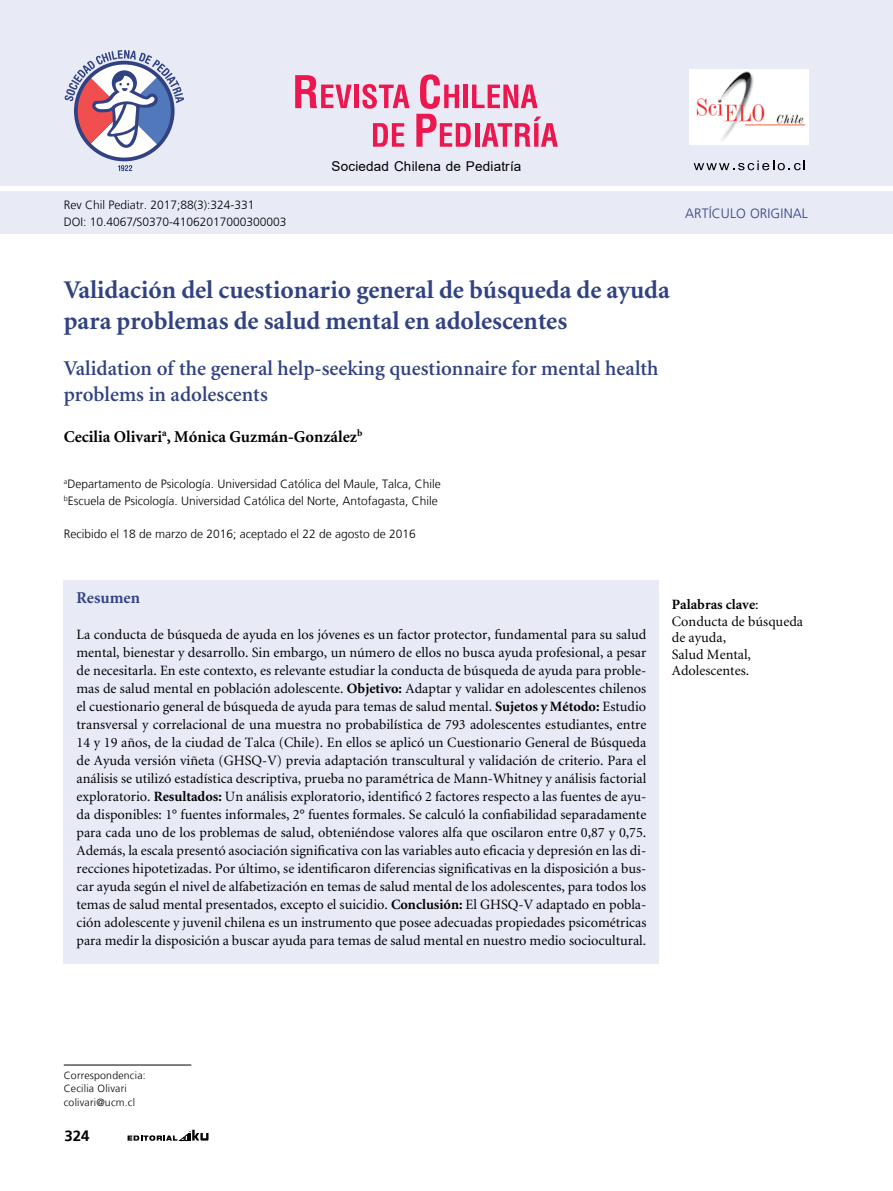
<style>
.page{position:relative;width:893px;height:1191px;background:#fff}
.page>*{position:absolute;margin:0;border:0;box-sizing:border-box;transform-origin:0 0}
.t1{font:700 25.5px/30.6px "Minion";color:#314282}
.t2{font:600 21px/25.2px "Minion";color:#314282}
.t3{font:700 16.5px "Minion";color:#000}
.t4{font:700 16.5px "Minion";color:#314282}
.t5{font:700 15px "Frutiger LT";color:#000}
.t6{font:14.25px/18px "Minion";color:#000}
.t7{font:13.5px "Arial";letter-spacing:.015em;color:#000}
.t8{font:300 13.5px "Frutiger LT";letter-spacing:.01em;color:#314282}
.t9{font:300 12px/16.5px "Frutiger LT";color:#000}
.t10{font:300 10.5px/13.5px "Frutiger LT";letter-spacing:.02em;color:#000}
.s1{font-weight:700}
</style>
<div class="page">
<svg style="left:128px;top:1129px;width:81px;height:11px"></svg>
<div style="left:0;top:192px;width:893px;height:42px;background:#e8eaf6"></div>
<div style="left:0;top:0;width:893px;height:186px;background:#e8eaf6"></div>
<svg style="left:694px;top:160px;width:111px;height:10px"></svg>
<svg style="left:373px;top:123px;width:31px;height:24px"></svg>
<svg style="left:295px;top:75px;width:57px;height:33px"></svg>
<div style="left:354px;top:85px;width:5px;height:23px;background:#ed174f"></div>
<svg style="left:362px;top:84px;width:47px;height:25px"></svg>
<svg style="left:416px;top:74px;width:142px;height:73px"></svg>
<svg style="left:118px;top:165px;width:14px;height:6px"></svg>
<svg style="left:65px;top:50px;width:119px;height:108px"></svg>
<img style="left:690px;top:69px;width:119px;height:76px">
<hr style="left:64px;top:1064px;width:127px;height:1px;background:#000">
<div style="left:64px;top:580px;width:595px;height:383px;background:#e8eaf6"></div>
<p class="t7" style="left:332px;top:157px;width:191px">Sociedad Chilena de Pediatría</p>
<p class="t9" style="left:64px;top:197px;width:224px">Rev Chil Pediatr. 2017;88(3):324-331<br>DOI: 10.4067/S0370-41062017000300003</p>
<p class="t8" style="left:685px;top:205px;width:36px">Artículo</p>
<p class="t8" style="left:750px;top:205px;width:8px">origi</p>
<p class="t8" style="left:784px;top:205px;width:18px">nal</p>
<h1 class="t1" style="left:64px;top:276px;width:608px">Validación del cuestionario general de búsqueda de ayuda para problemas de salud mental en adolescentes</h1>
<h2 class="t2" style="left:64px;top:357px;width:596px">Validation of the general help-seeking questionnaire for mental health problems in adolescents</h2>
<p class="t3" style="left:64px;top:428px;width:300px">Cecilia Olivari<sup>a</sup>, Mónica Guzmán-González<sup>b</sup></p>
<p class="t9" style="left:64px;top:476px;width:378px"><sup>a</sup>Departamento de Psicología. Universidad Católica del Maule, Talca, Chile <sup>b</sup>Escuela de Psicología. Universidad Católica del Norte, Antofagasta, Chile</p>
<p class="t9" style="left:64px;top:525px;width:354px">Recibido el 18 de marzo de 2016; aceptado el 22 de agosto de 2016</p>
<p class="t4" style="left:77px;top:589px;width:65px">Resumen</p>
<p class="t6" style="left:77px;top:626px;width:571px;text-align:justify">La conducta de búsqueda de ayuda en los jóvenes es un factor protector, fundamental para su salud mental, bienestar y desarrollo. Sin embargo, un número de ellos no busca ayuda profesional, a pesar de necesitarla. En este contexto, es relevante estudiar la conducta de búsqueda de ayuda para proble&shy;mas de salud mental en población adolescente. <span class="s1">Objetivo:</span> Adaptar y validar en adolescentes chilenos el cuestionario general de búsqueda de ayuda para temas de salud mental. <span class="s1">Sujetos y Método:</span> Estudio transversal y correlacional de una muestra no probabilística de 793 adolescentes estudiantes, entre 14 y 19 años, de la ciudad de Talca (Chile). En ellos se aplicó un Cuestionario General de Búsqueda de Ayuda versión viñeta (GHSQ-V) previa adaptación transcultural y validación de criterio. Para el análisis se utilizó estadística descriptiva, prueba no paramétrica de Mann-Whitney y análisis factorial exploratorio. <span class="s1">Resultados:</span> Un análisis exploratorio, identificó 2 factores respecto a las fuentes de ayu&shy;da disponibles: 1° fuentes informales, 2° fuentes formales. Se calculó la confiabilidad separadamente para cada uno de los problemas de salud, obteniéndose valores alfa que oscilaron entre 0,87 y 0,75.<br>Además, la escala presentó asociación significativa con las variables auto eficacia y depresión en las di&shy;recciones hipotetizadas. Por último, se identificaron diferencias significativas en la disposición a bus&shy;car ayuda según el nivel de alfabetización en temas de salud mental de los adolescentes, para todos los temas de salud mental presentados, excepto el suicidio. <span class="s1">Conclusión:</span> El GHSQ-V adaptado en pobla&shy;ción adolescente y juvenil chilena es un instrumento que posee adecuadas propiedades psicométricas para medir la disposición a buscar ayuda para temas de salud mental en nuestro medio sociocultural.</p>
<p class="t6" style="left:672px;top:597px;width:133px;line-height:16.5px"><span class="s1">Palabras clave</span>:<br>Conducta de búsqueda de ayuda,<br>Salud Mental,<br>Adolescentes.</p>
<p class="t10" style="left:64px;top:1068px;width:83px">Correspondencia:<br>Cecilia Olivari colivari@ucm.cl</p>
<p class="t5" style="left:65px;top:1126px;width:27px">324</p>
</div>
